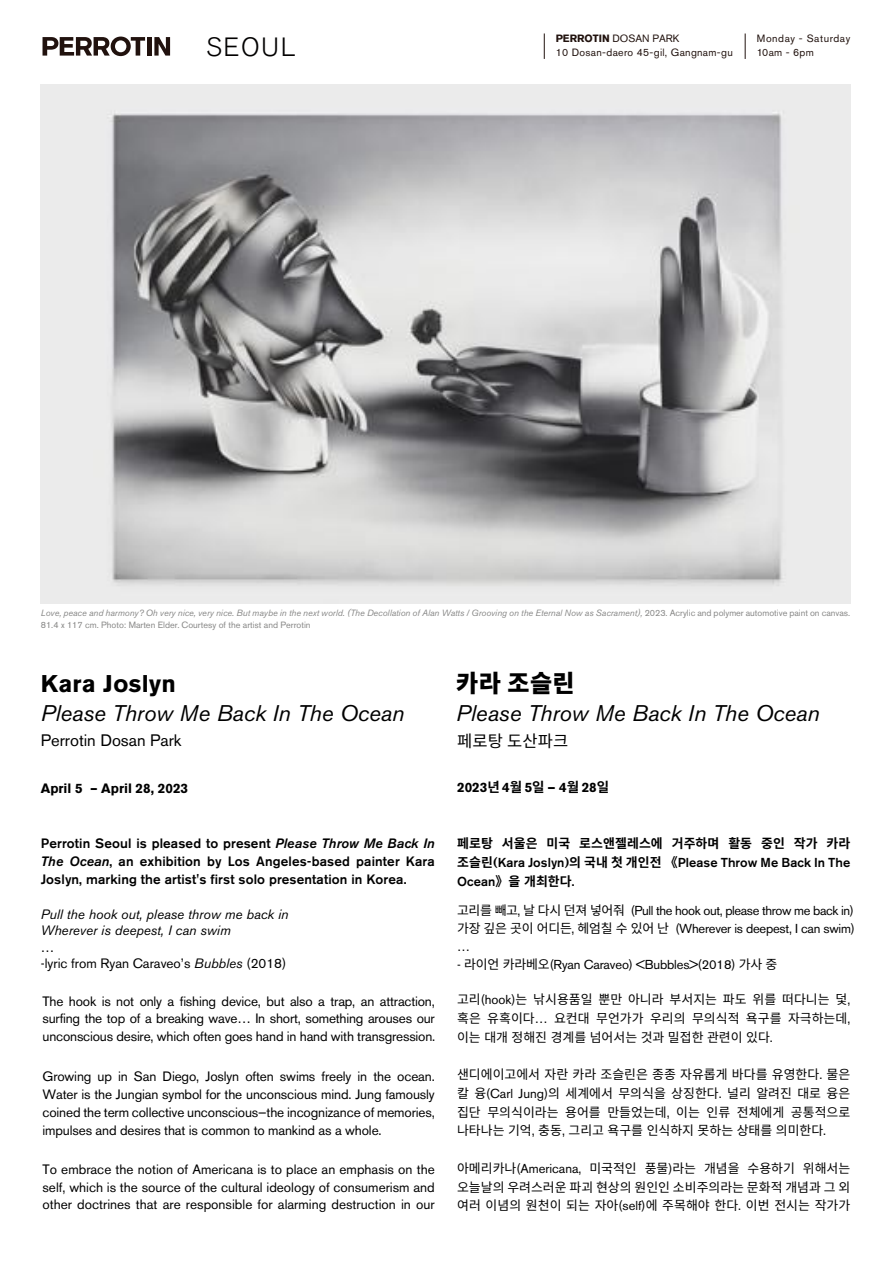
<style>
.page{position:relative;width:893px;height:1263px;background:#fff}
.page>*{position:absolute;margin:0;border:0;box-sizing:border-box;transform-origin:0 0}
.t1{font:300 26.25px "Akzidenz Grotesk Pro";letter-spacing:.06em;color:#020000}
.t2{font:700 24px "Akzidenz Grotesk BE";letter-spacing:.015em;color:#000}
.t3{font:900 24px "Noto Sans KR";color:#000}
.t4{font:italic 22.5px "Akzidenz Grotesk BE";color:#000}
.t5{font:16.5px "Akzidenz Grotesk BE";color:#000}
.t6{font:16.5px "Noto Sans KR";letter-spacing:.01em;color:#000}
.t7{font:13.5px/17.7px "Akzidenz Grotesk BE";letter-spacing:-.01em;color:#000;text-align:justify}
.t8{font:500 13.5px/18px "Akzidenz Grotesk BE";letter-spacing:.01em;color:#000;text-align:justify}
.t9{font:italic 13.5px/16.5px "Akzidenz Grotesk BE";color:#000}
.t10{font:700 13.5px "Akzidenz Grotesk BE";color:#000}
.t11{font:12.9px/18.8px "Noto Sans KR";color:#000;text-align:justify}
.t12{font:12.9px/18px "Akzidenz Grotesk BE";letter-spacing:-.02em;color:#000;text-align:justify}
.t13{font:500 12.9px/19.2px "Akzidenz Grotesk BE";letter-spacing:.005em;color:#000}
.t14{font:700 12.9px "Noto Sans KR";letter-spacing:.005em;color:#000}
.t15{font:10.5px "Akzidenz Grotesk Pro";letter-spacing:.03em;color:#21120e}
.t16{font:10.5px "Akzidenz Grotesk Pro";color:#21120e}
.t17{font:10.5px "Akzidenz Grotesk Pro";letter-spacing:.05em;color:#21120e}
.t18{font:italic 9px/11.2px "Akzidenz Grotesk BE";color:#888887}
.s1{font-weight:700}
.s2{font-style:normal}
.s3{font-family:"Koz Go Pr 6 N";font-style:normal}
.s4{font-style:italic}
.s5{font-family:"Noto Sans CJ Kkr"}
.s6{font-family:"Noto Sans KR";font-weight:700}
.s7{font-family:"Akzidenz Grotesk BE"}
</style>
<div class="page">
<div style="left:147px;top:37px;width:5px;height:19px;background:#21120e"></div>
<svg style="left:154px;top:37px;width:16px;height:19px"></svg>
<svg style="left:43px;top:37px;width:102px;height:19px"></svg>
<svg style="left:745px;top:34px;width:1px;height:25px"></svg>
<svg style="left:544px;top:33px;width:1px;height:26px"></svg>
<img style="left:41px;top:85px;width:809px;height:518px">
<h1 class="t1" style="left:206px;top:29px;width:91px">SEOUL</h1>
<p class="t16" style="left:556px;top:32px;width:125px"><span class="s1">PERROTIN</span> DOSAN PARK</p>
<p class="t17" style="left:757px;top:32px;width:95px">Monday - Saturday</p>
<p class="t15" style="left:556px;top:45px;width:178px">10 Dosan-daero 45-gil, Gangnam-gu</p>
<p class="t15" style="left:757px;top:45px;width:59px">10am - 6pm</p>
<p class="t18" style="left:41px;top:608px;width:811px">Love, peace and harmony? Oh very nice, very nice. But maybe in the next world. (The Decollation of Alan Watts / Grooving on the Eternal Now as Sacrament), <span class="s2">2023. Acrylic and polymer automotive paint on canvas.<br>81.4 x 117 cm. Photo: Marten Elder</span><span class="s3">.</span> <span class="s2">Courtesy of the artist and Perrotin</span></p>
<h2 class="t2" style="left:41px;top:670px;width:137px">Kara Joslyn</h2>
<h3 class="t4" style="left:41px;top:699px;width:365px">Please Throw Me Back In The Ocean</h3>
<h2 class="t3" style="left:456px;top:669px;width:120px">카라 조슬린</h2>
<h3 class="t4" style="left:456px;top:699px;width:365px">Please Throw Me Back In The Ocean</h3>
<p class="t5" style="left:41px;top:730px;width:142px">Perrotin Dosan Park</p>
<p class="t6" style="left:457px;top:731px;width:113px">페로탕 도산파크</p>
<p class="t10" style="left:41px;top:780px;width:149px">April 5 – April 28, 2023</p>
<p class="t8" style="left:41px;top:834px;width:395px">Perrotin Seoul is pleased to present <span class="s4">Please Throw Me Back In The Ocean</span>, an exhibition by Los Angeles-based painter Kara Joslyn, marking the artist's first solo presentation in Korea.</p>
<p class="t9" style="left:41px;top:906px;width:249px">Pull the hook out, please throw me back in<br>Wherever is deepest, I can swim</p>
<p class="t7" style="left:41px;top:939px;width:247px;line-height:16.5px">…<br>-lyric from Ryan Caraveo’s <span class="s4">Bubbles</span> (2018)</p>
<p class="t7" style="left:43px;top:992px;width:394px">The hook is not only a fishing device, but also a trap, an attraction, surfing the top of a breaking wave… In short, something arouses our unconscious desire, which often goes hand in hand with transgression.</p>
<p class="t7" style="left:43px;top:1068px;width:394px">Growing up in San Diego, Joslyn often swims freely in the ocean.<br>Water is the Jungian symbol for the unconscious mind. Jung famously coined the term collective unconscious—the incognizance of memories, impulses and desires that is common to mankind as a whole.</p>
<p class="t7" style="left:43px;top:1161px;width:394px;line-height:17.2px">To embrace the notion of Americana is to place an emphasis on the self, which is the source of the cultural ideology of consumerism and other doctrines that are responsible for alarming destruction in our</p>
<p class="t10" style="left:457px;top:780px;width:154px">2023<span class="s5">년</span> 4<span class="s5">월</span> 5<span class="s5">일</span> — 4<span class="s5">월</span> 28<span class="s5">일</span></p>
<p class="t14" style="left:457px;top:836px;width:395px">페로탕 서울은 미국 로스앤젤레스에 거주하며 활동 중인 작가 카라</p>
<p class="t13" style="left:457px;top:853px;width:395px"><span class="s6">조슬린</span>(Kara Joslyn)<span class="s6">의 국내 첫 개인전 《</span>Please Throw Me Back In The<br>Ocean<span class="s6">》을 개최한다</span>.</p>
<p class="t12" style="left:457px;top:902px;width:399px"><span class="s5">고리를 빼고</span>, <span class="s5">날 다시 던져 넣어줘</span> (Pull the hook out, please throw me back in) <span class="s5">가장 깊은 곳이 어디든</span>, <span class="s5">헤엄칠 수 있어 난</span> (Wherever is deepest, I can swim) …</p>
<p class="t12" style="left:457px;top:956px;width:322px">- <span class="s5">라이언 카라베오</span>(Ryan Caraveo) &lt;Bubbles&gt;(2018) <span class="s5">가사 중</span></p>
<p class="t11" style="left:457px;top:990px;width:395px">고리<span class="s7">(hook)</span>는 낚시용품일 뿐만 아니라 부서지는 파도 위를 떠다니는 덫<span class="s7">, </span>혹은 유혹이다<span class="s7">…</span> 요컨대 무언가가 우리의 무의식적 욕구를 자극하는데<span class="s7">, </span>이는 대개 정해진 경계를 넘어서는 것과 밀접한 관련이 있다<span class="s7">.</span></p>
<p class="t11" style="left:457px;top:1065px;width:395px">샌디에이고에서 자란 카라 조슬린은 종종 자유롭게 바다를 유영한다<span class="s7">.</span> 물은 칼 융<span class="s7">(Carl Jung)</span>의 세계에서 무의식을 상징한다<span class="s7">.</span> 널리 알려진 대로 융은 집단 무의식이라는 용어를 만들었는데<span class="s7">,</span> 이는 인류 전체에게 공통적으로 나타나는 기억<span class="s7">,</span> 충동<span class="s7">,</span> 그리고 욕구를 인식하지 못하는 상태를 의미한다<span class="s7">.</span></p>
<p class="t11" style="left:457px;top:1159px;width:395px">아메리카나<span class="s7">(Americana,</span> 미국적인 풍물<span class="s7">)</span>라는 개념을 수용하기 위해서는 오늘날의 우려스러운 파괴 현상의 원인인 소비주의라는 문화적 개념과 그 외 여러 이념의 원천이 되는 자아<span class="s7">(self)</span>에 주목해야 한다<span class="s7">.</span> 이번 전시는 작가가</p>
</div>
